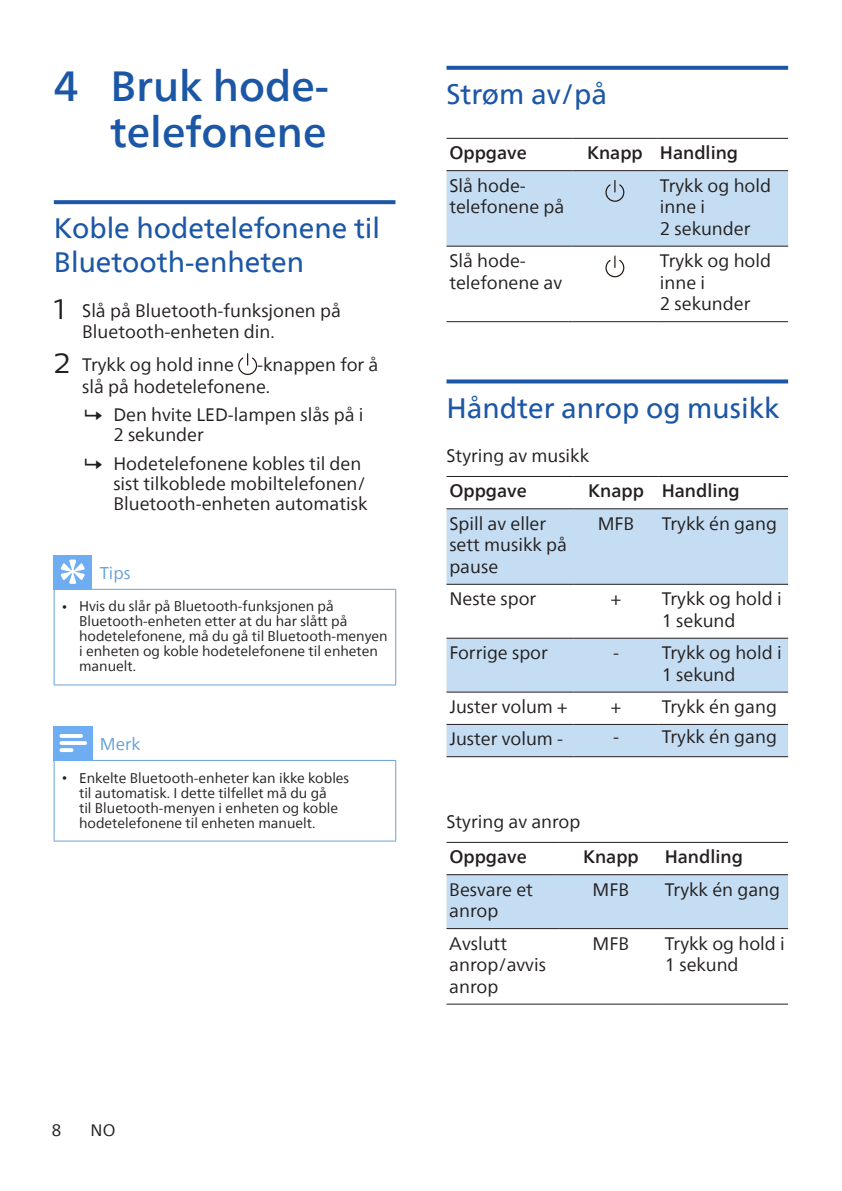
<style>
.page{position:relative;width:842px;height:1191px;background:#fff}
.page>*{position:absolute;margin:0;border:0;box-sizing:border-box;transform-origin:0 0}
.t1{font:500 42px/46px "Neue Frutiger World";color:#1c57a5;text-align:right}
.t2{font:28px/34px "Neue Frutiger World";color:#1c57a5}
.t3{font:18px/21.6px "Neue Frutiger World";color:#231f20}
.t4{font:500 18px "Neue Frutiger World";color:#231f20}
.t5{font:17px "Neue Frutiger World";color:#66a2d7}
.t6{font:16.4px "Neue Frutiger World";color:#231f20}
.t7{font:14px/15px "Neue Frutiger World";color:#231f20}
.s1{font-family:"Centrale Sans";font-size:28px}
.s2{font-family:"Arial"}
</style>
<div class="page">
<svg style="left:54px;top:200px;width:341px;height:4px"></svg>
<svg style="left:238px;top:353px;width:19px;height:22px"></svg>
<hr style="left:395px;top:589px;width:1px;height:95px;background:#66a2d7">
<hr style="left:54px;top:589px;width:1px;height:95px;background:#66a2d7">
<hr style="left:54px;top:684px;width:38px;height:1px;background:#66a2d7">
<hr style="left:92px;top:684px;width:304px;height:1px;background:#66a2d7">
<hr style="left:92px;top:589px;width:304px;height:1px;background:#66a2d7">
<hr style="left:54px;top:589px;width:38px;height:1px;background:#66a2d7">
<div style="left:54px;top:555px;width:38px;height:34px;background:#6eadf2"></div>
<svg style="left:61px;top:559px;width:24px;height:25px"></svg>
<hr style="left:395px;top:760px;width:1px;height:81px;background:#66a2d7">
<hr style="left:54px;top:760px;width:1px;height:81px;background:#66a2d7">
<hr style="left:54px;top:840px;width:38px;height:1px;background:#66a2d7">
<hr style="left:92px;top:840px;width:304px;height:1px;background:#66a2d7">
<hr style="left:92px;top:760px;width:304px;height:1px;background:#66a2d7">
<hr style="left:54px;top:760px;width:38px;height:1px;background:#66a2d7">
<div style="left:53px;top:726px;width:40px;height:34px;background:#6eadf2"></div>
<svg style="left:60px;top:734px;width:27px;height:18px"></svg>
<svg style="left:446px;top:66px;width:342px;height:4px"></svg>
<svg style="left:446px;top:379px;width:342px;height:4px"></svg>
<hr style="left:446px;top:138px;width:127px;height:1px;background:#231f20">
<hr style="left:573px;top:138px;width:84px;height:1px;background:#231f20">
<hr style="left:657px;top:138px;width:131px;height:1px;background:#231f20">
<hr style="left:446px;top:170px;width:127px;height:1px;background:#231f20">
<hr style="left:573px;top:170px;width:84px;height:1px;background:#231f20">
<hr style="left:657px;top:170px;width:131px;height:1px;background:#231f20">
<hr style="left:446px;top:246px;width:127px;height:1px;background:#231f20">
<hr style="left:573px;top:246px;width:84px;height:1px;background:#231f20">
<hr style="left:657px;top:246px;width:131px;height:1px;background:#231f20">
<hr style="left:446px;top:321px;width:127px;height:1px;background:#231f20">
<hr style="left:573px;top:321px;width:84px;height:1px;background:#231f20">
<hr style="left:657px;top:321px;width:131px;height:1px;background:#231f20">
<div style="left:446px;top:171px;width:342px;height:75px;background:#c4ddf2"></div>
<svg style="left:605px;top:255px;width:19px;height:22px"></svg>
<svg style="left:446px;top:509px;width:342px;height:247px;fill:#c4ddf2"></svg>
<hr style="left:446px;top:476px;width:127px;height:1px;background:#231f20">
<hr style="left:573px;top:476px;width:86px;height:1px;background:#231f20">
<hr style="left:659px;top:476px;width:129px;height:1px;background:#231f20">
<hr style="left:446px;top:508px;width:127px;height:1px;background:#231f20">
<hr style="left:573px;top:508px;width:86px;height:1px;background:#231f20">
<hr style="left:659px;top:508px;width:129px;height:1px;background:#231f20">
<hr style="left:446px;top:584px;width:127px;height:1px;background:#231f20">
<hr style="left:573px;top:584px;width:86px;height:1px;background:#231f20">
<hr style="left:659px;top:584px;width:129px;height:1px;background:#231f20">
<hr style="left:446px;top:637px;width:127px;height:1px;background:#231f20">
<hr style="left:573px;top:637px;width:86px;height:1px;background:#231f20">
<hr style="left:659px;top:637px;width:129px;height:1px;background:#231f20">
<hr style="left:446px;top:691px;width:127px;height:1px;background:#231f20">
<hr style="left:573px;top:691px;width:86px;height:1px;background:#231f20">
<hr style="left:659px;top:691px;width:129px;height:1px;background:#231f20">
<hr style="left:446px;top:724px;width:127px;height:1px;background:#231f20">
<hr style="left:573px;top:724px;width:86px;height:1px;background:#231f20">
<hr style="left:659px;top:724px;width:129px;height:1px;background:#231f20">
<hr style="left:446px;top:756px;width:127px;height:1px;background:#231f20">
<hr style="left:573px;top:756px;width:86px;height:1px;background:#231f20">
<hr style="left:659px;top:756px;width:129px;height:1px;background:#231f20">
<div style="left:446px;top:875px;width:342px;height:53px;background:#c4ddf2"></div>
<hr style="left:446px;top:842px;width:114px;height:1px;background:#231f20">
<hr style="left:560px;top:842px;width:102px;height:1px;background:#231f20">
<hr style="left:662px;top:842px;width:126px;height:1px;background:#231f20">
<hr style="left:446px;top:874px;width:114px;height:1px;background:#231f20">
<hr style="left:560px;top:874px;width:102px;height:1px;background:#231f20">
<hr style="left:662px;top:874px;width:126px;height:1px;background:#231f20">
<hr style="left:446px;top:928px;width:114px;height:1px;background:#231f20">
<hr style="left:560px;top:928px;width:102px;height:1px;background:#231f20">
<hr style="left:662px;top:928px;width:126px;height:1px;background:#231f20">
<hr style="left:446px;top:1003px;width:114px;height:1px;background:#231f20">
<hr style="left:560px;top:1003px;width:102px;height:1px;background:#231f20">
<hr style="left:662px;top:1003px;width:126px;height:1px;background:#231f20">
<h1 class="t1" style="left:54px;top:64px;width:277px">4 Bruk hode&shy;telefonene</h1>
<h2 class="t2" style="left:54px;top:212px;width:328px">Koble hodetelefonene til<br>Bluetooth-enheten</h2>
<p class="t3" style="left:82px;top:300px;width:260px;text-indent:-28px"><span class="s1">1</span> Slå på Bluetooth-funksjonen på<br>Bluetooth-enheten din.</p>
<p class="t3" style="left:54px;top:354px;width:182px"><span class="s1">2</span> Trykk og hold inne</p>
<p class="t3" style="left:82px;top:354px;width:298px;text-indent:175px">-knappen for å slå på hodetelefonene.</p>
<p class="t3" style="left:113px;top:405px;width:252px;line-height:20px">Den hvite LED-lampen slås på i<br>2 sekunder</p>
<p class="t3" style="left:113px;top:454px;width:256px;line-height:20px">Hodetelefonene kobles til den sist tilkoblede mobiltelefonen/<br>Bluetooth-enheten automatisk</p>
<p class="t5" style="left:100px;top:560px;width:32px">Tips</p>
<p class="t7" style="left:79px;top:599px;width:310px;text-indent:-17px"><span class="s2">•</span> Hvis du slår på Bluetooth-funksjonen på Bluetooth-enheten etter at du har slått på hodetelefonene, må du gå til Bluetooth-menyen i enheten og koble hodetelefonene til enheten manuelt.</p>
<p class="t5" style="left:100px;top:731px;width:42px">Merk</p>
<p class="t7" style="left:79px;top:770px;width:272px;text-indent:-17px"><span class="s2">•</span> Enkelte Bluetooth-enheter kan ikke kobles til automatisk. I dette tilfellet må du gå<br>til Bluetooth-menyen i enheten og koble hodetelefonene til enheten manuelt.</p>
<p class="t6" style="left:52px;top:1117px;width:11px">8</p>
<p class="t6" style="left:91px;top:1117px;width:26px">NO</p>
<h2 class="t2" style="left:446px;top:78px;width:162px">Strøm av/på</h2>
<p class="t4" style="left:449px;top:138px;width:79px">Oppgave</p>
<p class="t4" style="left:587px;top:138px;width:153px">Knapp Handling</p>
<p class="t3" style="left:449px;top:175px;width:117px">Slå hode&shy;telefonene på</p>
<p class="t3" style="left:660px;top:175px;width:113px">Trykk og hold inne i<br>2 sekunder</p>
<p class="t3" style="left:449px;top:250px;width:114px">Slå hode&shy;telefonene av</p>
<p class="t3" style="left:660px;top:250px;width:113px">Trykk og hold inne i<br>2 sekunder</p>
<h2 class="t2" style="left:446px;top:391px;width:335px">Håndter anrop og musikk</h2>
<p class="t3" style="left:446px;top:445px;width:144px">Styring av musikk</p>
<p class="t4" style="left:449px;top:476px;width:79px">Oppgave</p>
<p class="t4" style="left:588px;top:476px;width:153px">Knapp Handling</p>
<p class="t3" style="left:449px;top:513px;width:119px">Spill av eller sett musikk på pause</p>
<p class="t3" style="left:598px;top:513px;width:38px">MFB</p>
<p class="t3" style="left:662px;top:513px;width:117px">Trykk én gang</p>
<p class="t3" style="left:449px;top:588px;width:88px">Neste spor</p>
<p class="t3" style="left:611px;top:588px;width:12px">+</p>
<p class="t3" style="left:662px;top:588px;width:122px">Trykk og hold i<br>1 sekund</p>
<p class="t3" style="left:449px;top:642px;width:100px">Forrige spor</p>
<p class="t3" style="left:613px;top:642px;width:170px;text-align:center">- Trykk og hold i<br>1 sekund</p>
<p class="t3" style="left:449px;top:696px;width:120px">Juster volum +</p>
<p class="t3" style="left:611px;top:696px;width:12px">+</p>
<p class="t3" style="left:662px;top:696px;width:117px">Trykk én gang</p>
<p class="t3" style="left:449px;top:728px;width:115px">Juster volum -</p>
<p class="t3" style="left:613px;top:726px;width:165px">- Trykk én gang</p>
<p class="t3" style="left:446px;top:811px;width:135px">Styring av anrop</p>
<p class="t4" style="left:449px;top:842px;width:79px">Oppgave</p>
<p class="t4" style="left:583px;top:842px;width:57px">Knapp</p>
<p class="t4" style="left:665px;top:842px;width:80px">Handling</p>
<p class="t3" style="left:449px;top:878px;width:85px">Besvare et anrop</p>
<p class="t3" style="left:593px;top:878px;width:38px">MFB</p>
<p class="t3" style="left:665px;top:878px;width:117px">Trykk én gang</p>
<p class="t3" style="left:449px;top:932px;width:98px">Avslutt anrop/avvis anrop</p>
<p class="t3" style="left:593px;top:932px;width:38px">MFB</p>
<p class="t3" style="left:665px;top:932px;width:122px">Trykk og hold i<br>1 sekund</p>
</div>
